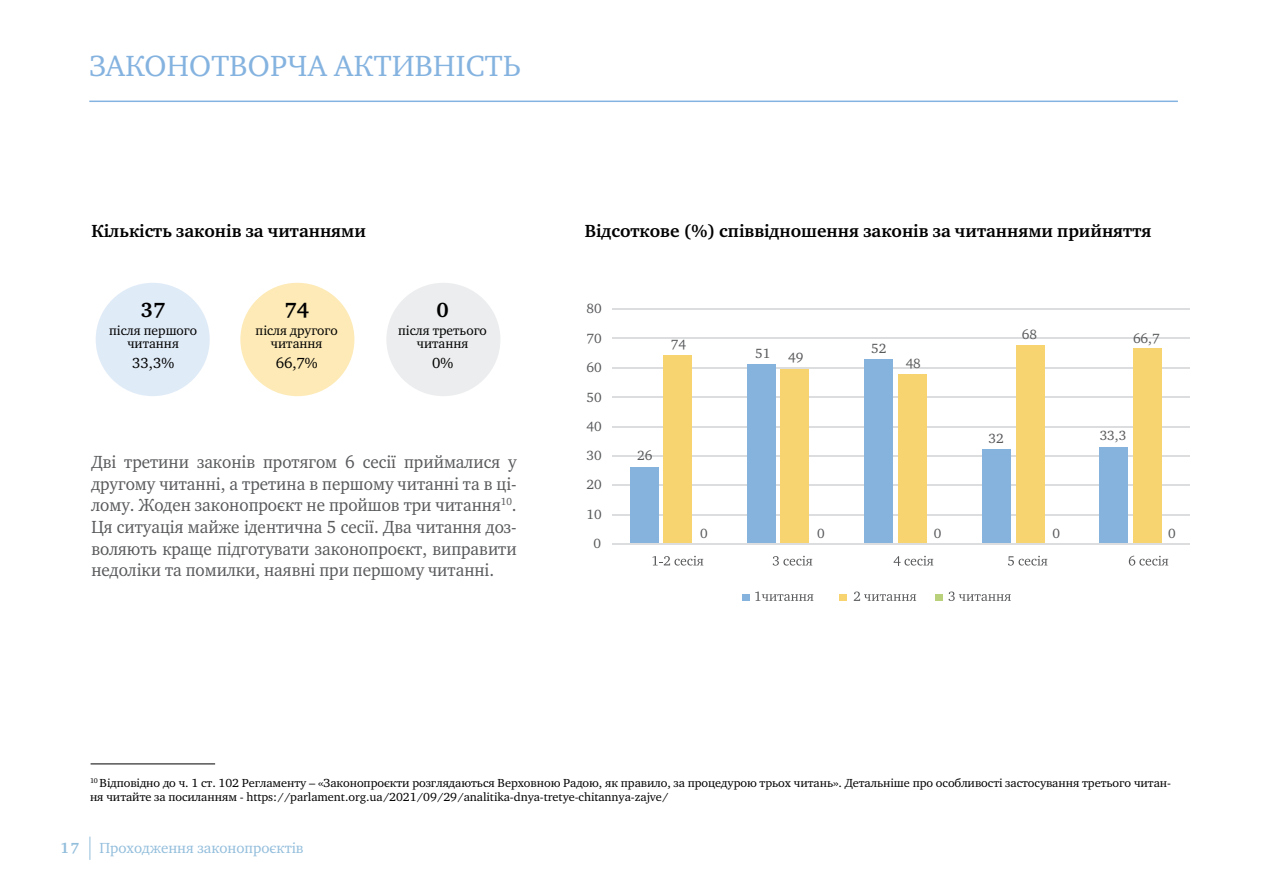
<style>
.page{position:relative;width:1263px;height:893px;background:#fff}
.page>*{position:absolute;margin:0;border:0;box-sizing:border-box;transform-origin:0 0}
.t1{font:30px "Charter ITC";letter-spacing:.01em;color:#85b3e0}
.t2{font:700 21px "Charter ITC";color:#000}
.t3{font:18px/21.6px "Charter ITC";color:#58595b;text-align:justify;scale:.95 1}
.t4{font:700 18px "Charter ITC";color:#000}
.t5{font:15px "Charter ITC";color:#93bedc}
.t6{font:15px "Charter ITC";color:#000}
.t7{font:700 15px "Charter ITC";color:#93bedc}
.t8{font:13.65px "Charter ITC";color:#58595b}
.t9{font:13.5px/13.5px "Charter ITC";color:#000;text-align:center}
.t10{font:12px/14.4px "Charter ITC";letter-spacing:-.005em;color:#000}
</style>
<div class="page">
<svg style="left:90px;top:837px;width:1px;height:23px"></svg>
<div style="left:96px;top:283px;width:114px;height:113px;background:#e0ebf8;border-radius:50%"></div>
<div style="left:240px;top:283px;width:114px;height:113px;background:#fdeab6;border-radius:50%"></div>
<div style="left:386px;top:283px;width:114px;height:113px;background:#ecedee;border-radius:50%"></div>
<hr style="left:89px;top:101px;width:1089px;height:1px;background:#85b3e0">
<div style="left:742px;top:594px;width:7px;height:6px;background:#86b3dd"></div>
<svg style="left:755px;top:591px;width:58px;height:10px"></svg>
<div style="left:840px;top:594px;width:7px;height:6px;background:#f8d470"></div>
<svg style="left:854px;top:591px;width:62px;height:10px"></svg>
<div style="left:936px;top:594px;width:7px;height:6px;background:#bad17c"></div>
<svg style="left:948px;top:591px;width:63px;height:10px"></svg>
<hr style="left:612px;top:308px;width:578px;height:1px;background:#dcddde">
<hr style="left:612px;top:338px;width:578px;height:1px;background:#dcddde">
<hr style="left:612px;top:367px;width:578px;height:1px;background:#dcddde">
<hr style="left:612px;top:397px;width:578px;height:1px;background:#dcddde">
<hr style="left:612px;top:426px;width:578px;height:1px;background:#dcddde">
<hr style="left:612px;top:455px;width:578px;height:1px;background:#dcddde">
<hr style="left:612px;top:485px;width:578px;height:1px;background:#dcddde">
<hr style="left:612px;top:514px;width:578px;height:1px;background:#dcddde">
<div style="left:630px;top:467px;width:28px;height:77px;background:#86b3dd"></div>
<div style="left:663px;top:356px;width:29px;height:188px;background:#f8d470"></div>
<div style="left:747px;top:365px;width:29px;height:179px;background:#86b3dd"></div>
<div style="left:781px;top:370px;width:28px;height:174px;background:#f8d470"></div>
<div style="left:865px;top:359px;width:28px;height:185px;background:#86b3dd"></div>
<div style="left:898px;top:374px;width:28px;height:170px;background:#f8d470"></div>
<div style="left:983px;top:450px;width:28px;height:94px;background:#86b3dd"></div>
<div style="left:1016px;top:346px;width:28px;height:198px;background:#f8d470"></div>
<div style="left:1100px;top:447px;width:28px;height:97px;background:#86b3dd"></div>
<div style="left:1133px;top:348px;width:28px;height:196px;background:#f8d470"></div>
<hr style="left:612px;top:543px;width:578px;height:2px;background:#dcddde">
<svg style="left:652px;top:556px;width:51px;height:10px"></svg>
<svg style="left:773px;top:556px;width:39px;height:10px"></svg>
<svg style="left:893px;top:556px;width:40px;height:10px"></svg>
<svg style="left:1008px;top:556px;width:39px;height:10px"></svg>
<svg style="left:1129px;top:556px;width:39px;height:10px"></svg>
<hr style="left:91px;top:764px;width:124px;height:1px;background:#000">
<h1 class="t1" style="left:89px;top:47px;width:433px">ЗАКОНОТВОРЧА АКТИВНІСТЬ</h1>
<p class="t4" style="left:91px;top:219px;width:276px">Кількість законів за читаннями</p>
<p class="t4" style="left:585px;top:219px;width:568px">Відсоткове (%) співвідношення законів за читаннями прийняття</p>
<p class="t2" style="left:141px;top:297px;width:26px">37</p>
<p class="t9" style="left:109px;top:323px;width:89px">після першого читання</p>
<p class="t6" style="left:132px;top:353px;width:43px">33,3%</p>
<p class="t2" style="left:284px;top:297px;width:26px">74</p>
<p class="t9" style="left:256px;top:323px;width:84px">після другого читання</p>
<p class="t6" style="left:276px;top:353px;width:43px">66,7%</p>
<p class="t2" style="left:436px;top:297px;width:14px">0</p>
<p class="t9" style="left:398px;top:323px;width:90px">після третього читання</p>
<p class="t6" style="left:432px;top:353px;width:23px">0%</p>
<p class="t3" style="left:91px;top:451px;width:449px">Дві третини законів протягом 6 сесії приймалися у другому читанні, а третина в першому читанні та в ці&shy;лому. Жоден законопроєкт не пройшов три читання<sup>10</sup>.<br>Ця ситуація майже ідентична 5 сесії. Два читання доз&shy;воляють краще підготувати законопроєкт, виправити недоліки та помилки, наявні при першому читанні.</p>
<p class="t8" style="left:586px;top:300px;width:17px">80</p>
<p class="t8" style="left:586px;top:329px;width:17px">70</p>
<p class="t8" style="left:586px;top:359px;width:17px">60</p>
<p class="t8" style="left:586px;top:388px;width:17px">50</p>
<p class="t8" style="left:586px;top:418px;width:17px">40</p>
<p class="t8" style="left:586px;top:447px;width:17px">30</p>
<p class="t8" style="left:586px;top:476px;width:17px">20</p>
<p class="t8" style="left:586px;top:506px;width:17px">10</p>
<p class="t8" style="left:593px;top:535px;width:9px">0</p>
<p class="t8" style="left:671px;top:336px;width:17px">74</p>
<p class="t8" style="left:637px;top:447px;width:17px">26</p>
<p class="t8" style="left:755px;top:345px;width:17px">51</p>
<p class="t8" style="left:788px;top:349px;width:17px">49</p>
<p class="t8" style="left:871px;top:340px;width:17px">52</p>
<p class="t8" style="left:906px;top:354px;width:17px">48</p>
<p class="t8" style="left:1022px;top:326px;width:17px">68</p>
<p class="t8" style="left:988px;top:429px;width:17px">32</p>
<p class="t8" style="left:700px;top:525px;width:9px">0</p>
<p class="t8" style="left:817px;top:525px;width:9px">0</p>
<p class="t8" style="left:934px;top:525px;width:9px">0</p>
<p class="t8" style="left:1052px;top:525px;width:9px">0</p>
<p class="t8" style="left:1133px;top:329px;width:28px">66,7</p>
<p class="t8" style="left:1100px;top:427px;width:28px">33,3</p>
<p class="t8" style="left:1168px;top:525px;width:9px">0</p>
<p class="t10" style="left:90px;top:775px;width:1082px"><sup>10</sup> Відповідно до ч. 1 ст. 102 Регламенту – «Законопроєкти розглядаються Верховною Радою, як правило, за процедурою трьох читань». Детальніше про особливості застосування третього читан&shy;ня читайте за посиланням - https://parlament.org.ua/2021/09/29/analitika-dnya-tretye-chitannya-zajve/</p>
<p class="t7" style="left:60px;top:839px;width:20px">17</p>
<p class="t5" style="left:99px;top:838px;width:206px">Проходження законопроєктів</p>
</div>
